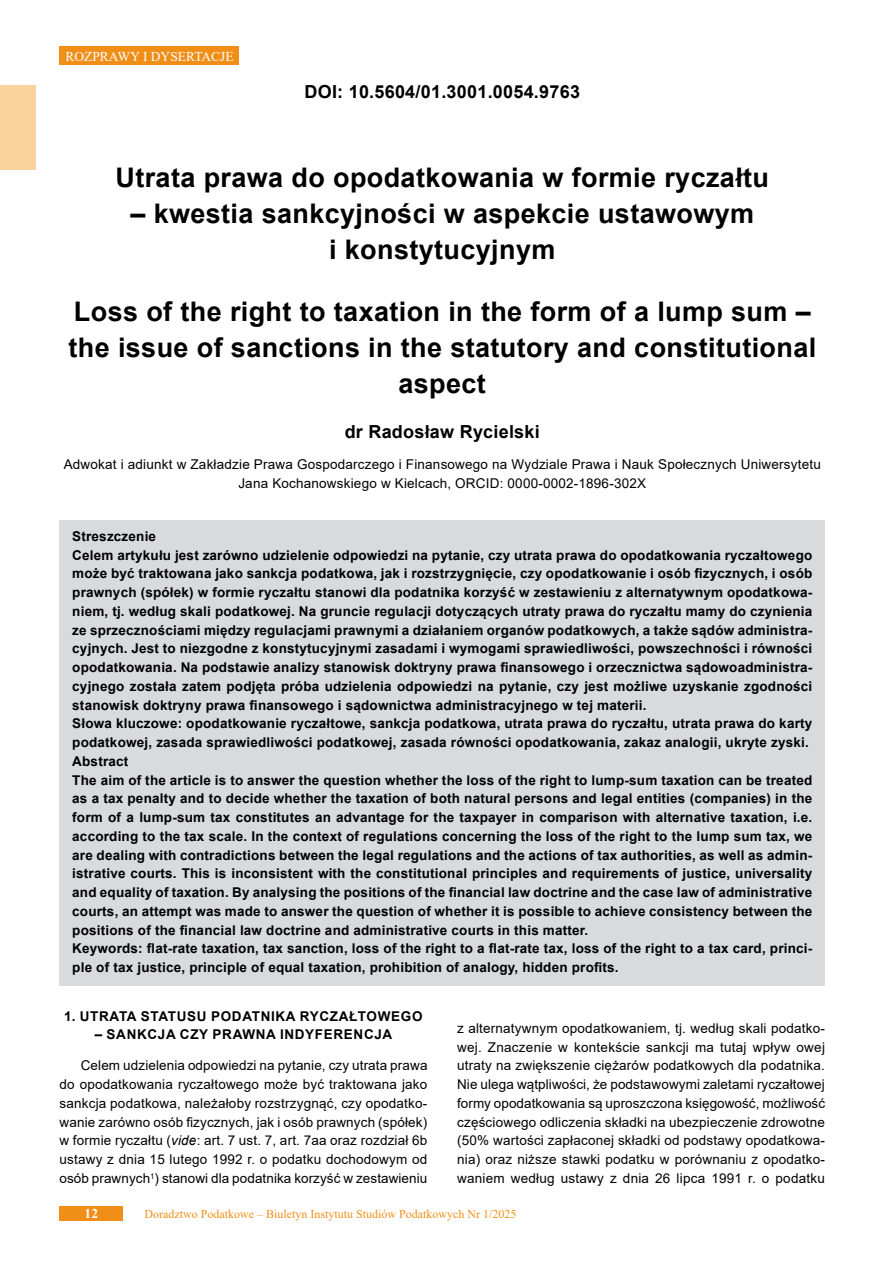
<style>
.page{position:relative;width:893px;height:1263px;background:#fff}
.page>*{position:absolute;margin:0;border:0;box-sizing:border-box;transform-origin:0 0}
.tytul{font:700 27px/36px "Arial";letter-spacing:.015em;color:#000;text-align:center}
.doi{font:700 18px "Arial";letter-spacing:.015em;color:#000}
.autor1{font:700 18px "Arial";letter-spacing:.015em;color:#000}
.lead{font:700 13.5px/18.8px "Arial";letter-spacing:.015em;color:#000;text-align:justify}
.tekst{font:13.5px/18.8px "Arial";letter-spacing:.01em;color:#000;text-align:justify}
.inf_o_autorze{font:13.5px/18.8px "Arial";letter-spacing:.015em;color:#000;text-align:center}
.Srodtytul{font:700 13.5px "Arial";letter-spacing:.05em;color:#000}
.t1{font:13.5px "Times New Roman";color:#fff}
.t2{font:700 13.5px "Times New Roman";color:#fff}
.t3{font:12px "Times New Roman";color:#f18e18}
.s1{font-style:italic}
</style>
<div class="page">
<div style="left:60px;top:1205px;width:63px;height:15px;background:#f18e18"></div>
<div style="left:60px;top:46px;width:179px;height:19px;background:#f18e18"></div>
<div style="left:0;top:85px;width:36px;height:85px;background:#fad29e"></div>
<div style="left:60px;top:520px;width:765px;height:34px;background:#d8dadc"></div>
<div style="left:60px;top:539px;width:765px;height:184px;background:#d8dadc"></div>
<div style="left:60px;top:708px;width:765px;height:53px;background:#d8dadc"></div>
<div style="left:60px;top:745px;width:765px;height:34px;background:#d8dadc"></div>
<div style="left:60px;top:764px;width:765px;height:184px;background:#d8dadc"></div>
<div style="left:60px;top:933px;width:765px;height:53px;background:#d8dadc"></div>
<p class="t1" style="left:65px;top:47px;width:170px">ROZPRAWY I DYSERTACJE</p>
<p class="doi" style="left:304px;top:79px;width:277px">DOI: 10.5604/01.3001.0054.9763</p>
<p class="tytul" style="left:116px;top:160px;width:655px">Utrata prawa do opodatkowania w formie ryczałtu</p>
<p class="tytul" style="left:130px;top:196px;width:625px">– kwestia sankcyjności w aspekcie ustawowym i konstytucyjnym</p>
<p class="tytul" style="left:68px;top:294px;width:749px">Loss of the right to taxation in the form of a lump sum – the issue of sanctions in the statutory and constitutional aspect</p>
<p class="autor1" style="left:345px;top:419px;width:197px">dr Radosław Rycielski</p>
<p class="inf_o_autorze" style="left:64px;top:455px;width:759px">Adwokat i adiunkt w Zakładzie Prawa Gospodarczego i Finansowego na Wydziale Prawa i Nauk Społecznych Uniwersytetu<br>Jana Kochanowskiego w Kielcach, ORCID: 0000-0002-1896-302X</p>
<p class="lead" style="left:72px;top:527px;width:85px">Streszczenie</p>
<p class="lead" style="left:72px;top:546px;width:742px">Celem artykułu jest zarówno udzielenie odpowiedzi na pytanie, czy utrata prawa do opodatkowania ryczałtowego może być traktowana jako sankcja podatkowa, jak i rozstrzygnięcie, czy opodatkowanie i osób fizycznych, i osób prawnych (spółek) w formie ryczałtu stanowi dla podatnika korzyść w zestawieniu z alternatywnym opodatkowa&shy;niem, tj. według skali podatkowej. Na gruncie regulacji dotyczących utraty prawa do ryczałtu mamy do czynienia ze sprzecznościami między regulacjami prawnymi a działaniem organów podatkowych, a także sądów administra&shy;cyjnych. Jest to niezgodne z konstytucyjnymi zasadami i wymogami sprawiedliwości, powszechności i równości opodatkowania. Na podstawie analizy stanowisk doktryny prawa finansowego i orzecznictwa sądowoadministra&shy;cyjnego została zatem podjęta próba udzielenia odpowiedzi na pytanie, czy jest możliwe uzyskanie zgodności stanowisk doktryny prawa finansowego i sądownictwa administracyjnego w tej materii.</p>
<p class="lead" style="left:72px;top:714px;width:741px">Słowa kluczowe: opodatkowanie ryczałtowe, sankcja podatkowa, utrata prawa do ryczałtu, utrata prawa do karty podatkowej, zasada sprawiedliwości podatkowej, zasada równości opodatkowania, zakaz analogii, ukryte zyski.</p>
<p class="lead" style="left:72px;top:752px;width:58px">Abstract</p>
<p class="lead" style="left:72px;top:771px;width:742px">The aim of the article is to answer the question whether the loss of the right to lump-sum taxation can be treated as a tax penalty and to decide whether the taxation of both natural persons and legal entities (companies) in the form of a lump-sum tax constitutes an advantage for the taxpayer in comparison with alternative taxation, i.e. according to the tax scale. In the context of regulations concerning the loss of the right to the lump sum tax, we are dealing with contradictions between the legal regulations and the actions of tax authorities, as well as admin&shy;istrative courts. This is inconsistent with the constitutional principles and requirements of justice, universality and equality of taxation. By analysing the positions of the financial law doctrine and the case law of administrative courts, an attempt was made to answer the question of whether it is possible to achieve consistency between the positions of the financial law doctrine and administrative courts in this matter.</p>
<p class="lead" style="left:72px;top:939px;width:741px">Keywords: flat-rate taxation, tax sanction, loss of the right to a flat-rate tax, loss of the right to a tax card, princi&shy;ple of tax justice, principle of equal taxation, prohibition of analogy, hidden profits.</p>
<p class="Srodtytul" style="left:64px;top:1006px;width:360px">1. UTRATA STATUSU PODATNIKA RYCZAŁTOWEGO</p>
<p class="Srodtytul" style="left:95px;top:1025px;width:299px">– SANKCJA CZY PRAWNA INDYFERENCJA</p>
<p class="tekst" style="left:60px;top:1056px;width:369px;text-indent:21px">Celem udzielenia odpowiedzi na pytanie, czy utrata prawa do opodatkowania ryczałtowego może być traktowana jako sankcja podatkowa, należałoby rozstrzygnąć, czy opodatko&shy;wanie zarówno osób fizycznych, jak i osób prawnych (spółek) w formie ryczałtu (<span class="s1">vide</span>: art. 7 ust. 7, art. 7aa oraz rozdział 6b ustawy z dnia 15 lutego 1992 r. o podatku dochodowym od osób prawnych<sup>1</sup>) stanowi dla podatnika korzyść w zestawieniu</p>
<p class="tekst" style="left:457px;top:1019px;width:369px">z alternatywnym opodatkowaniem, tj. według skali podatko&shy;wej. Znaczenie w kontekście sankcji ma tutaj wpływ owej utraty na zwiększenie ciężarów podatkowych dla podatnika.<br>Nie ulega wątpliwości, że podstawowymi zaletami ryczałtowej formy opodatkowania są uproszczona księgowość, możliwość częściowego odliczenia składki na ubezpieczenie zdrowotne (50% wartości zapłaconej składki od podstawy opodatkowa&shy;nia) oraz niższe stawki podatku w porównaniu z opodatko&shy;waniem według ustawy z dnia 26 lipca 1991 r. o podatku</p>
<p class="t2" style="left:85px;top:1204px;width:15px">12</p>
<p class="t3" style="left:145px;top:1205px;width:373px">Doradztwo Podatkowe – Biuletyn Instytutu Studiów Podatkowych Nr 1/2025</p>
</div>
